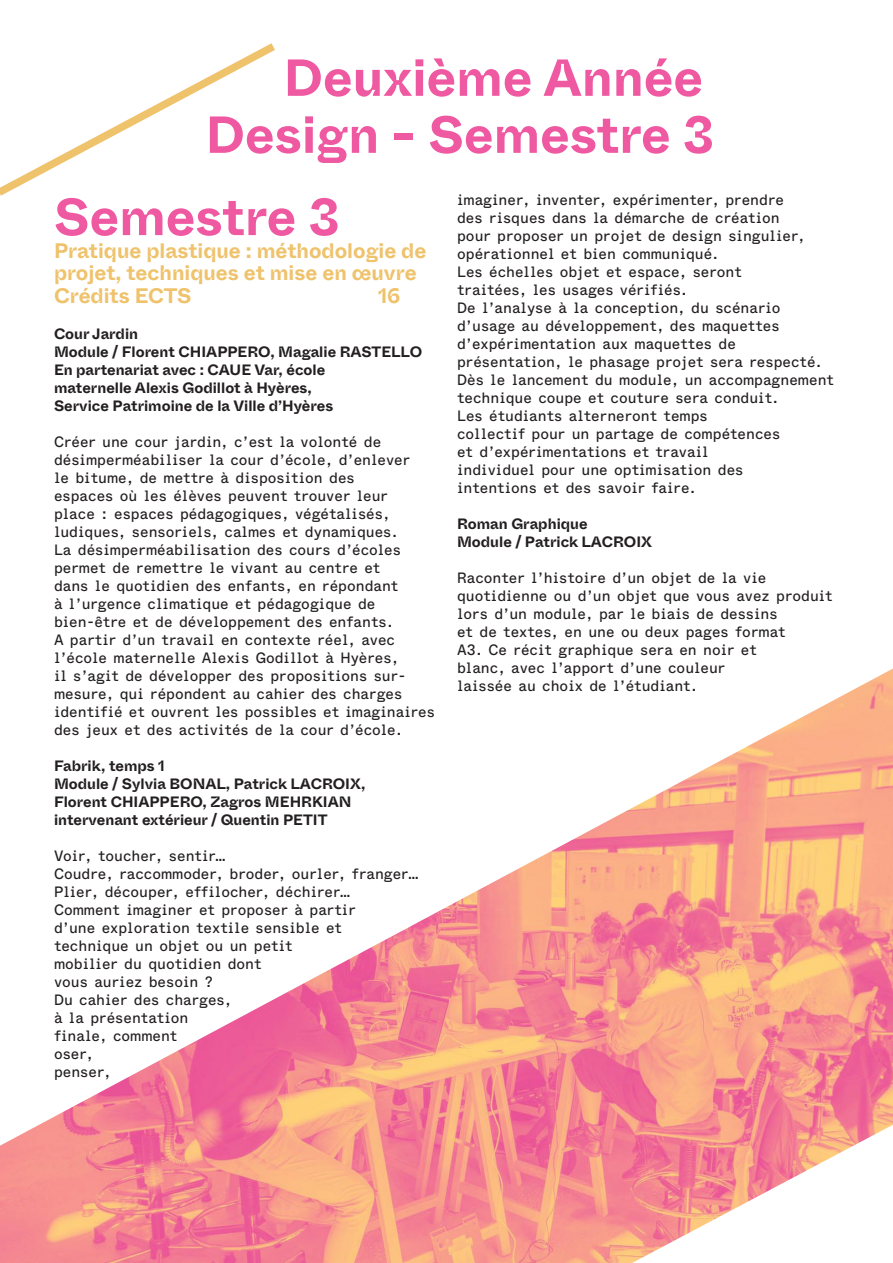
<style>
.page{position:relative;width:893px;height:1263px;background:#fff}
.page>*{position:absolute;margin:0;border:0;box-sizing:border-box;transform-origin:0 0}
.t1{font:700 51.9px "ABC Whyte Inktrap";color:#ef59a1}
.t2{font:700 21px/22.5px "ABC Whyte Inktrap";color:#efc26c}
.t3{font:15px/18px "ABC Whyte Semi Mono Regular";color:#231f20}
.t4{font:700 15px/18px "ABC Whyte Inktrap";color:#231f20}
</style>
<div class="page">
<img style="left:0;top:668px;width:893px;height:595px">
<svg style="left:0;top:43px;width:275px;height:153px"></svg>
<p class="t1" style="left:284px;top:44px;width:421px">Deuxième Année</p>
<p class="t1" style="left:206px;top:101px;width:510px">Design - Semestre 3</p>
<p class="t1" style="left:54px;top:183px;width:287px">Semestre 3</p>
<p class="t2" style="left:54px;top:239px;width:374px">Pratique plastique : méthodologie de projet, techniques et mise en œuvre</p>
<p class="t2" style="left:54px;top:284px;width:139px">Crédits ECTS</p>
<p class="t2" style="left:378px;top:284px;width:24px">16</p>
<p class="t4" style="left:54px;top:325px;width:86px">Cour Jardin</p>
<p class="t4" style="left:54px;top:343px;width:370px">Module / Florent CHIAPPERO, Magalie RASTELLO</p>
<p class="t4" style="left:54px;top:361px;width:281px">En partenariat avec : CAUE Var, école maternelle Alexis Godillot à Hyères,<br>Service Patrimoine de la Ville d’Hyères</p>
<p class="t3" style="left:54px;top:433px;width:358px">Créer une cour jardin, c’est la volonté de désimperméabiliser la cour d’école, d’enlever le bitume, de mettre à disposition des espaces où les élèves peuvent trouver leur place : espaces pédagogiques, végétalisés, ludiques, sensoriels, calmes et dynamiques.</p>
<p class="t3" style="left:54px;top:541px;width:349px">La désimperméabilisation des cours d’écoles permet de remettre le vivant au centre et dans le quotidien des enfants, en répondant à l’urgence climatique et pédagogique de bien-être et de développement des enfants.</p>
<p class="t3" style="left:54px;top:631px;width:382px">A partir d’un travail en contexte réel, avec l’école maternelle Alexis Godillot à Hyères,<br>il s’agit de développer des propositions sur&shy;mesure, qui répondent au cahier des charges identifié et ouvrent les possibles et imaginaires des jeux et des activités de la cour d’école.</p>
<p class="t4" style="left:54px;top:757px;width:112px">Fabrik, temps 1</p>
<p class="t4" style="left:54px;top:775px;width:313px">Module / Sylvia BONAL, Patrick LACROIX,<br>Florent CHIAPPERO, Zagros MEHRKIAN</p>
<p class="t4" style="left:54px;top:811px;width:275px">intervenant extérieur / Quentin PETIT</p>
<p class="t3" style="left:54px;top:847px;width:173px">Voir, toucher, sentir…</p>
<p class="t3" style="left:54px;top:865px;width:366px">Coudre, raccommoder, broder, ourler, franger…</p>
<p class="t3" style="left:54px;top:883px;width:298px">Plier, découper, effilocher, déchirer…</p>
<p class="t3" style="left:54px;top:901px;width:303px">Comment imaginer et proposer à partir d’une exploration textile sensible et technique un objet ou un petit mobilier du quotidien dont<br>vous auriez besoin ?</p>
<p class="t3" style="left:54px;top:991px;width:179px">Du cahier des charges, à la présentation finale, comment<br>oser,<br>penser,</p>
<p class="t3" style="left:457px;top:191px;width:349px">imaginer, inventer, expérimenter, prendre des risques dans la démarche de création pour proposer un projet de design singulier, opérationnel et bien communiqué.</p>
<p class="t3" style="left:457px;top:263px;width:286px">Les échelles objet et espace, seront traitées, les usages vérifiés.</p>
<p class="t3" style="left:457px;top:299px;width:366px">De l’analyse à la conception, du scénario d’usage au développement, des maquettes d’expérimentation aux maquettes de présentation, le phasage projet sera respecté.</p>
<p class="t3" style="left:457px;top:371px;width:378px">Dès le lancement du module, un accompagnement technique coupe et couture sera conduit.</p>
<p class="t3" style="left:457px;top:407px;width:325px">Les étudiants alterneront temps<br>collectif pour un partage de compétences et d’expérimentations et travail individuel pour une optimisation des intentions et des savoir faire.</p>
<p class="t4" style="left:457px;top:515px;width:132px">Roman Graphique</p>
<p class="t4" style="left:457px;top:533px;width:196px">Module / Patrick LACROIX</p>
<p class="t3" style="left:457px;top:569px;width:377px">Raconter l’histoire d’un objet de la vie quotidienne ou d’un objet que vous avez produit lors d’un module, par le biais de dessins<br>et de textes, en une ou deux pages format<br>A3. Ce récit graphique sera en noir et<br>blanc, avec l’apport d’une couleur<br>laissée au choix de l’étudiant.</p>
</div>
